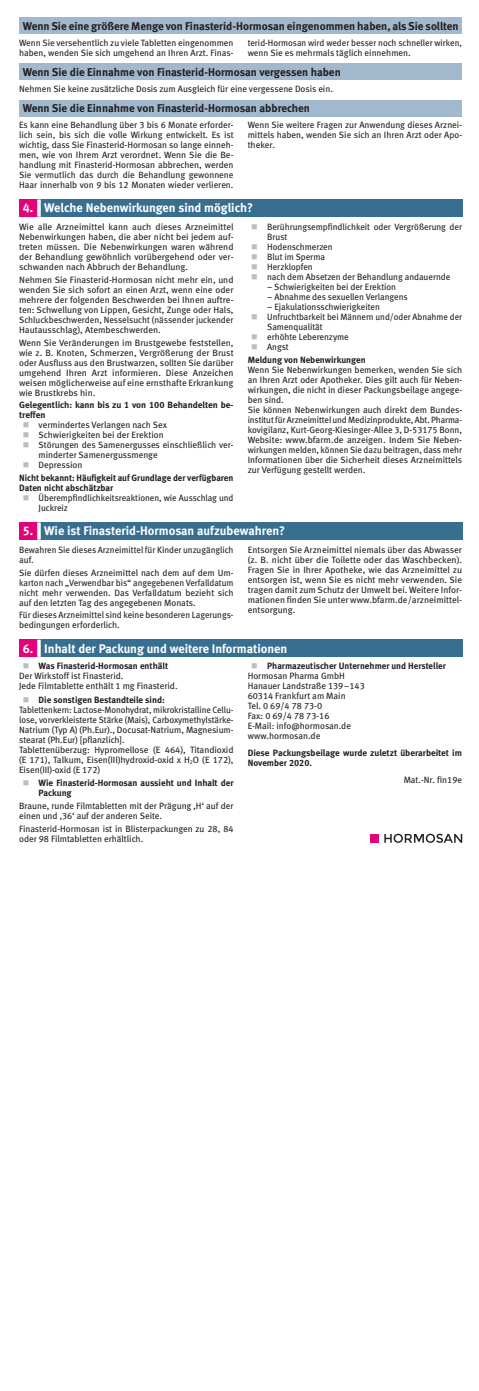
<style>
.page{position:relative;width:479px;height:1391px;background:#fff}
.page>*{position:absolute;margin:0;border:0;box-sizing:border-box;transform-origin:0 0}
.t1{font:12.5px "Meta Bold LF";color:#fff}
.t2{font:11.25px "Meta Bold LF";color:#231f20}
.t3{font:9.12px/10px "Meta Book LF";color:#231f20}
.t4{font:9.12px/10px "Meta Book LF";color:#231f20;scale:.96 1}
.t5{font:9.12px/10px "Meta Bold LF";color:#231f20}
.s1{color:#bcbdc0}
</style>
<div class="page">
<div style="left:19px;top:18px;width:443px;height:16px;background:#a1b8cd"></div>
<div style="left:19px;top:64px;width:443px;height:16px;background:#a1b8cd"></div>
<div style="left:19px;top:100px;width:443px;height:16px;background:#a1b8cd"></div>
<div style="left:19px;top:199px;width:20px;height:18px;background:#e40278"></div>
<div style="left:39px;top:199px;width:424px;height:18px;background:#386e8f"></div>
<svg style="left:37px;top:199px;width:4px;height:18px"></svg>
<div style="left:19px;top:522px;width:20px;height:17px;background:#e40278"></div>
<div style="left:39px;top:522px;width:424px;height:17px;background:#386e8f"></div>
<svg style="left:37px;top:522px;width:4px;height:17px"></svg>
<div style="left:19px;top:639px;width:20px;height:18px;background:#e40278"></div>
<div style="left:39px;top:639px;width:424px;height:18px;background:#386e8f"></div>
<svg style="left:37px;top:639px;width:4px;height:18px"></svg>
<div style="left:370px;top:834px;width:9px;height:8px;background:#e40278"></div>
<svg style="left:384px;top:833px;width:78px;height:9px"></svg>
<p class="t2" style="left:23px;top:19px;width:437px">Wenn Sie eine größere Menge von Finasterid-Hormosan eingenommen haben, als Sie sollten</p>
<p class="t3" style="left:19px;top:38px;width:216px">Wenn Sie versehentlich zu viele Tabletten eingenommen haben, wenden Sie sich umgehend an Ihren Arzt. Finas-</p>
<p class="t3" style="left:248px;top:38px;width:216px">terid-Hormosan wird weder besser noch schneller wirken, wenn Sie es mehrmals täglich einnehmen.</p>
<p class="t2" style="left:23px;top:65px;width:320px">Wenn Sie die Einnahme von Finasterid-Hormosan vergessen haben</p>
<p class="t3" style="left:19px;top:84px;width:315px">Nehmen Sie keine zusätzliche Dosis zum Ausgleich für eine vergessene Dosis ein.</p>
<p class="t2" style="left:23px;top:101px;width:289px">Wenn Sie die Einnahme von Finasterid-Hormosan abbrechen</p>
<p class="t3" style="left:19px;top:120px;width:216px;text-align:justify">Es kann eine Behandlung über 3 bis 6 Monate erforder&shy;lich sein, bis sich die volle Wirkung entwickelt. Es ist wichtig, dass Sie Finasterid-Hormosan so lange einneh&shy;men, wie von Ihrem Arzt verordnet. Wenn Sie die Be&shy;handlung mit Finasterid-Hormosan abbrechen, werden Sie vermutlich das durch die Behandlung gewonnene Haar innerhalb von 9 bis 12 Monaten wieder verlieren.</p>
<p class="t3" style="left:248px;top:120px;width:216px;text-align:justify">Wenn Sie weitere Fragen zur Anwendung dieses Arznei&shy;mittels haben, wenden Sie sich an Ihren Arzt oder Apo&shy;theker.</p>
<h1 class="t1" style="left:23px;top:201px;width:232px">4. Welche Nebenwirkungen sind möglich?</h1>
<p class="t3" style="left:19px;top:221px;width:216px;text-align:justify">Wie alle Arzneimittel kann auch dieses Arzneimittel Nebenwirkungen haben, die aber nicht bei jedem auf&shy;treten müssen. Die Nebenwirkungen waren während der Behandlung gewöhnlich vorübergehend oder ver&shy;schwanden nach Abbruch der Behandlung.</p>
<p class="t3" style="left:19px;top:274px;width:216px;text-align:justify">Nehmen Sie Finasterid-Hormosan nicht mehr ein, und wenden Sie sich sofort an einen Arzt, wenn eine oder mehrere der folgenden Beschwerden bei Ihnen auftre&shy;ten: Schwellung von Lippen, Gesicht, Zunge oder Hals, Schluckbeschwerden, Nesselsucht (nässender juckender Hautausschlag), Atembeschwerden.</p>
<p class="t3" style="left:19px;top:337px;width:216px;text-align:justify">Wenn Sie Veränderungen im Brustgewebe feststellen, wie z. B. Knoten, Schmerzen, Vergrößerung der Brust oder Ausfluss aus den Brustwarzen, sollten Sie darüber umgehend Ihren Arzt informieren. Diese Anzeichen weisen möglicherweise auf eine ernsthafte Erkrankung wie Brustkrebs hin.</p>
<p class="t5" style="left:19px;top:400px;width:216px">Gelegentlich: kann bis zu 1 von 100 Behandelten be&shy;treffen</p>
<p class="t3" style="left:23px;top:420px;width:146px"><span class="s1">■</span> vermindertes Verlangen nach Sex</p>
<p class="t3" style="left:23px;top:430px;width:142px"><span class="s1">■</span> Schwierigkeiten bei der Erektion</p>
<p class="t3" style="left:39px;top:440px;width:196px;text-indent:-16px"><span class="s1">■</span> Störungen des Samenergusses einschließlich ver&shy;minderter Samenergussmenge</p>
<p class="t3" style="left:23px;top:460px;width:61px"><span class="s1">■</span> Depression</p>
<p class="t5" style="left:19px;top:473px;width:216px">Nicht bekannt: Häufigkeit auf Grundlage der verfügbaren<br>Daten nicht abschätzbar</p>
<p class="t3" style="left:39px;top:493px;width:196px;text-indent:-16px"><span class="s1">■</span> Überempfindlichkeitsreaktionen, wie Ausschlag und<br>Juckreiz</p>
<p class="t3" style="left:267px;top:221px;width:196px;text-indent:-16px"><span class="s1">■</span> Berührungsempfindlichkeit oder Vergrößerung der<br>Brust</p>
<p class="t3" style="left:251px;top:241px;width:83px"><span class="s1">■</span> Hodenschmerzen</p>
<p class="t3" style="left:251px;top:251px;width:75px"><span class="s1">■</span> Blut im Sperma</p>
<p class="t3" style="left:251px;top:261px;width:63px"><span class="s1">■</span> Herzklopfen</p>
<p class="t3" style="left:251px;top:271px;width:201px"><span class="s1">■</span> nach dem Absetzen der Behandlung andauernde</p>
<p class="t3" style="left:267px;top:281px;width:130px">– Schwierigkeiten bei der Erektion</p>
<p class="t3" style="left:267px;top:291px;width:142px">– Abnahme des sexuellen Verlangens</p>
<p class="t3" style="left:267px;top:301px;width:114px">– Ejakulationsschwierigkeiten</p>
<p class="t4" style="left:267px;top:311px;width:204px;text-indent:-16px"><span class="s1">■</span> Unfruchtbarkeit bei Männern und/oder Abnahme der<br>Samenqualität</p>
<p class="t3" style="left:251px;top:331px;width:99px"><span class="s1">■</span> erhöhte Leberenzyme</p>
<p class="t3" style="left:251px;top:341px;width:39px"><span class="s1">■</span> Angst</p>
<p class="t5" style="left:248px;top:354px;width:119px">Meldung von Nebenwirkungen</p>
<p class="t3" style="left:248px;top:364px;width:216px">Wenn Sie Nebenwirkungen bemerken, wenden Sie sich an Ihren Arzt oder Apotheker. Dies gilt auch für Neben&shy;wirkungen, die nicht in dieser Packungsbeilage angege&shy;ben sind.<br>Sie können Nebenwirkungen auch direkt dem Bundes&shy;institut für Arzneimittel und Medizinprodukte, Abt. Pharma&shy;kovigilanz, Kurt-Georg-Kiesinger-Allee 3, D-53175 Bonn, Website: www.bfarm.de anzeigen. Indem Sie Neben&shy;wirkungen melden, können Sie dazu beitragen, dass mehr Informationen über die Sicherheit dieses Arzneimittels zur Verfügung gestellt werden.</p>
<h1 class="t1" style="left:23px;top:523px;width:264px">5. Wie ist Finasterid-Hormosan aufzubewahren?</h1>
<p class="t3" style="left:19px;top:544px;width:216px">Bewahren Sie dieses Arzneimittel für Kinder unzugänglich auf.</p>
<p class="t3" style="left:19px;top:567px;width:216px;text-align:justify">Sie dürfen dieses Arzneimittel nach dem auf dem Um&shy;karton nach „Verwendbar bis“ angegebenen Verfalldatum nicht mehr verwenden. Das Verfalldatum bezieht sich auf den letzten Tag des angegebenen Monats.</p>
<p class="t3" style="left:19px;top:610px;width:216px">Für dieses Arzneimittel sind keine besonderen Lagerungs&shy;bedingungen erforderlich.</p>
<p class="t3" style="left:248px;top:544px;width:216px;text-align:justify">Entsorgen Sie Arzneimittel niemals über das Abwasser (z. B. nicht über die Toilette oder das Waschbecken).<br>Fragen Sie in Ihrer Apotheke, wie das Arzneimittel zu entsorgen ist, wenn Sie es nicht mehr verwenden. Sie tragen damit zum Schutz der Umwelt bei. Weitere Infor&shy;mationen finden Sie unter www.bfarm.de/arzneimittel&shy;entsorgung.</p>
<h1 class="t1" style="left:23px;top:641px;width:266px">6. Inhalt der Packung und weitere Informationen</h1>
<p class="t5" style="left:23px;top:660px;width:147px"><span class="s1">■</span> Was Finasterid-Hormosan enthält</p>
<p class="t3" style="left:19px;top:670px;width:160px">Der Wirkstoff ist Finasterid.<br>Jede Filmtablette enthält 1 mg Finasterid.</p>
<p class="t5" style="left:23px;top:694px;width:144px"><span class="s1">■</span> Die sonstigen Bestandteile sind:</p>
<p class="t4" style="left:19px;top:704px;width:225px">Tablettenkern: Lactose-Monohydrat, mikrokristalline Cellu&shy;lose, vorverkleisterte Stärke (Mais), Carboxymethylstärke-Natrium (Typ A) (Ph.Eur)., Docusat-Natrium, Magnesium&shy;stearat (Ph.Eur) [pflanzlich].<br>Tablettenüberzug: Hypromellose (E 464), Titandioxid (E 171), Talkum, Eisen(III)hydroxid-oxid x H<sub>2</sub>O (E 172), Eisen(III)-oxid (E 172)</p>
<p class="t5" style="left:39px;top:777px;width:196px;text-indent:-16px"><span class="s1">■</span> Wie Finasterid-Hormosan aussieht und Inhalt der<br>Packung</p>
<p class="t3" style="left:19px;top:800px;width:216px">Braune, runde Filmtabletten mit der Prägung ‚H‘ auf der einen und ‚36‘ auf der anderen Seite.</p>
<p class="t3" style="left:19px;top:823px;width:216px">Finasterid-Hormosan ist in Blisterpackungen zu 28, 84 oder 98 Filmtabletten erhältlich.</p>
<p class="t5" style="left:251px;top:660px;width:196px"><span class="s1">■</span> Pharmazeutischer Unternehmer und Hersteller</p>
<p class="t3" style="left:248px;top:670px;width:119px">Hormosan Pharma GmbH<br>Hanauer Landstraße 139–143<br>60314 Frankfurt am Main<br>Tel. 0 69/4 78 73-0<br>Fax: 0 69/4 78 73-16<br>E-Mail: info@hormosan.de www.hormosan.de</p>
<p class="t5" style="left:248px;top:747px;width:216px">Diese Packungsbeilage wurde zuletzt überarbeitet im<br>November 2020.</p>
<p class="t3" style="left:404px;top:775px;width:60px">Mat.-Nr. fin19e</p>
</div>
